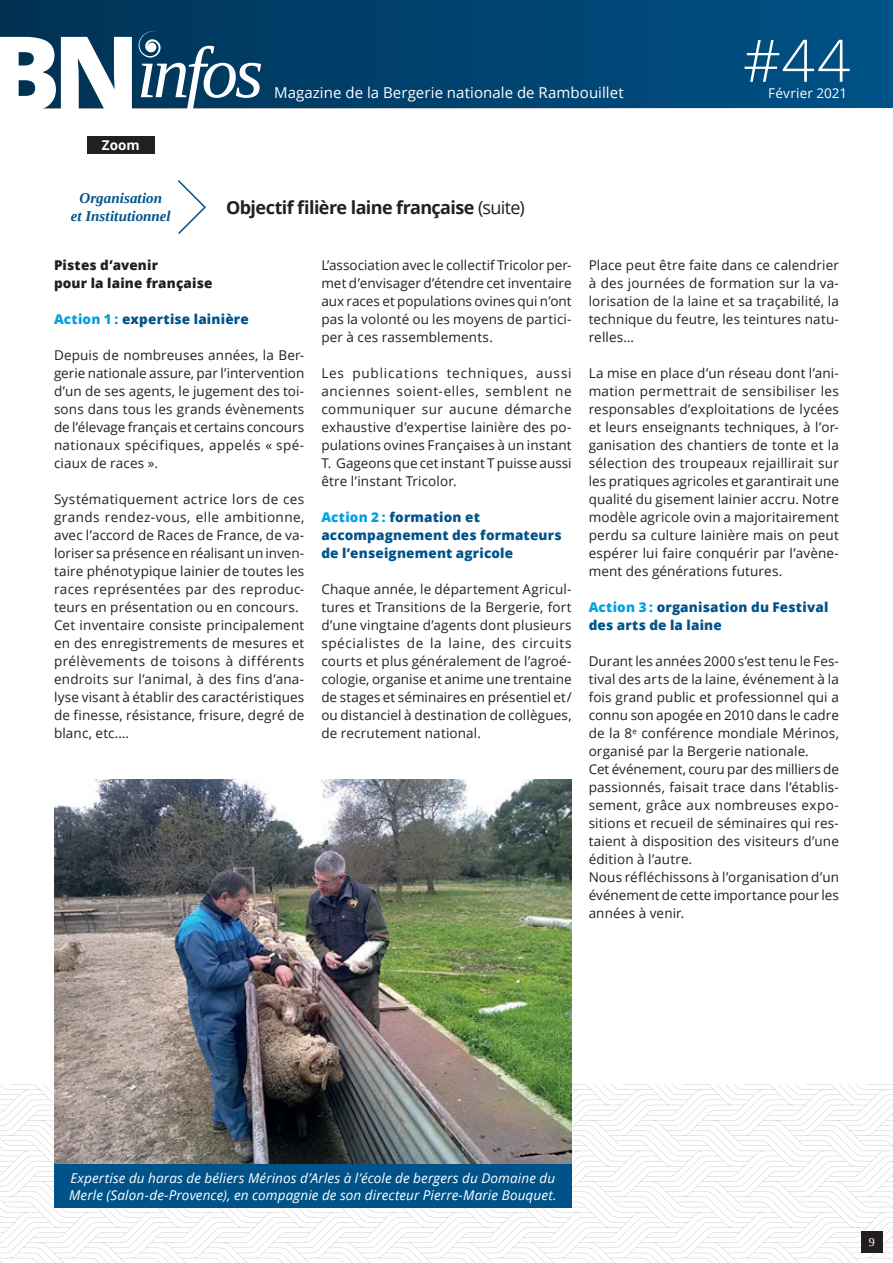
<style>
.page{position:relative;width:893px;height:1263px;background:#fff}
.page>*{position:absolute;margin:0;border:0;box-sizing:border-box;transform-origin:0 0}
.t1{font:800 104.55px "Open Sans";color:#fff}
.t2{font:300 58.5px "Open Sans";color:#fff}
.t3{font:700 18px "Open Sans";letter-spacing:-.035em;color:#231f20}
.t4{font:15px "Open Sans";letter-spacing:.005em;color:#fff}
.t5{font:italic 700 15px/18px "Tinos";letter-spacing:.005em;color:#005389;text-align:center}
.t6{font:13.5px/18px "Open Sans";letter-spacing:.01em;color:#231f20;text-align:justify}
.t7{font:800 13.5px/18px "Open Sans";letter-spacing:.015em;color:#005389}
.t8{font:italic 13.5px/16.5px "Open Sans";letter-spacing:.01em;color:#fff}
.t9{font:800 13.5px/18px "Open Sans";letter-spacing:.015em;color:#231f20}
.t10{font:13.5px "Open Sans";letter-spacing:.005em;color:#fff}
.t11{font:700 13.5px "Open Sans";color:#fff}
.t12{font:12px "Tinos";color:#fff}
.s1{font-weight:400}
.s2{color:#00a1e3}
</style>
<div class="page">
<svg style="left:0;top:1084px;width:893px;height:179px"></svg>
<div style="left:861px;top:1231px;width:21px;height:21px;background:#231f20"></div>
<div style="left:0;top:0;width:893px;height:108px;background:linear-gradient(to right,#003254,#005288)"></div>
<svg style="left:139px;top:31px;width:122px;height:78px"></svg>
<div style="left:87px;top:136px;width:68px;height:17px;background:#231f20"></div>
<svg style="left:177px;top:180px;width:29px;height:54px"></svg>
<img style="left:54px;top:779px;width:518px;height:385px">
<div style="left:54px;top:1164px;width:518px;height:44px;background:#005389"></div>
<h1 class="t1" style="left:-10px;top:-6px;width:151px">BN</h1>
<p class="t11" style="left:102px;top:135px;width:39px">Zoom</p>
<p class="t5" style="left:71px;top:189px;width:101px">Organisation<br>et Institutionnel</p>
<p class="t4" style="left:274px;top:82px;width:351px">Magazine de la Bergerie nationale de Rambouillet</p>
<h3 class="t3" style="left:226px;top:195px;width:300px">Objectif filière laine française <span class="s1">(suite)</span></h3>
<h2 class="t2" style="left:743px;top:20px;width:109px">#44</h2>
<p class="t10" style="left:768px;top:84px;width:81px">Février 2021</p>
<p class="t9" style="left:54px;top:255px;width:160px">Pistes d’avenir<br>pour la laine française</p>
<p class="t7" style="left:54px;top:309px;width:196px"><span class="s2">Action 1 :</span> expertise lainière</p>
<p class="t6" style="left:54px;top:346px;width:252px">Depuis de nombreuses années, la Ber&shy;gerie nationale assure, par l’intervention d’un de ses agents, le jugement des toi&shy;sons dans tous les grands évènements de l’élevage français et certains concours nationaux spécifiques, appelés « spé&shy;ciaux de races ».</p>
<p class="t6" style="left:54px;top:490px;width:252px;text-align:left">Systématiquement actrice lors de ces grands rendez-vous, elle ambitionne, avec l’accord de Races de France, de va&shy;loriser sa présence en réalisant un inven&shy;taire phénotypique lainier de toutes les races représentées par des reproduc&shy;teurs en présentation ou en concours.<br>Cet inventaire consiste principalement en des enregistrements de mesures et prélèvements de toisons à différents endroits sur l’animal, à des fins d’ana&shy;lyse visant à établir des caractéristiques de finesse, résistance, frisure, degré de blanc, etc.…</p>
<p class="t6" style="left:321px;top:256px;width:252px">L’association avec le collectif Tricolor per&shy;met d’envisager d’étendre cet inventaire aux races et populations ovines qui n’ont pas la volonté ou les moyens de partici&shy;per à ces rassemblements.</p>
<p class="t6" style="left:321px;top:364px;width:252px">Les publications techniques, aussi anciennes soient-elles, semblent ne communiquer sur aucune démarche exhaustive d’expertise lainière des po&shy;pulations ovines Françaises à un instant T. Gageons que cet instant T puisse aussi être l’instant Tricolor.</p>
<p class="t7" style="left:321px;top:507px;width:242px"><span class="s2">Action 2 :</span> formation et accompagnement des formateurs de l’enseignement agricole</p>
<p class="t6" style="left:321px;top:580px;width:252px">Chaque année, le département Agricul&shy;tures et Transitions de la Bergerie, fort d’une vingtaine d’agents dont plusieurs spécialistes de la laine, des circuits courts et plus généralement de l’agroé&shy;cologie, organise et anime une trentaine de stages et séminaires en présentiel et/ ou distanciel à destination de collègues, de recrutement national.</p>
<p class="t6" style="left:589px;top:256px;width:252px">Place peut être faite dans ce calendrier à des journées de formation sur la va&shy;lorisation de la laine et sa traçabilité, la technique du feutre, les teintures natu&shy;relles…</p>
<p class="t6" style="left:589px;top:364px;width:252px">La mise en place d’un réseau dont l’ani&shy;mation permettrait de sensibiliser les responsables d’exploitations de lycées et leurs enseignants techniques, à l’or&shy;ganisation des chantiers de tonte et la sélection des troupeaux rejaillirait sur les pratiques agricoles et garantirait une qualité du gisement lainier accru. Notre modèle agricole ovin a majoritairement perdu sa culture lainière mais on peut espérer lui faire conquérir par l’avène&shy;ment des générations futures.</p>
<p class="t7" style="left:589px;top:597px;width:241px"><span class="s2">Action 3 :</span> organisation du Festival des arts de la laine</p>
<p class="t6" style="left:589px;top:652px;width:252px;text-align:left">Durant les années 2000 s’est tenu le Fes&shy;tival des arts de la laine, événement à la fois grand public et professionnel qui a connu son apogée en 2010 dans le cadre de la 8<sup>e</sup> conférence mondiale Mérinos, organisé par la Bergerie nationale.<br>Cet événement, couru par des milliers de passionnés, faisait trace dans l’établis&shy;sement, grâce aux nombreuses expo&shy;sitions et recueil de séminaires qui res&shy;taient à disposition des visiteurs d’une édition à l’autre.<br>Nous réfléchissons à l’organisation d’un événement de cette importance pour les années à venir.</p>
<p class="t8" style="left:69px;top:1170px;width:489px">Expertise du haras de béliers Mérinos d’Arles à l’école de bergers du Domaine du<br>Merle (Salon-de-Provence), en compagnie de son directeur Pierre-Marie Bouquet.</p>
<p class="t12" style="left:869px;top:1234px;width:7px">9</p>
</div>
